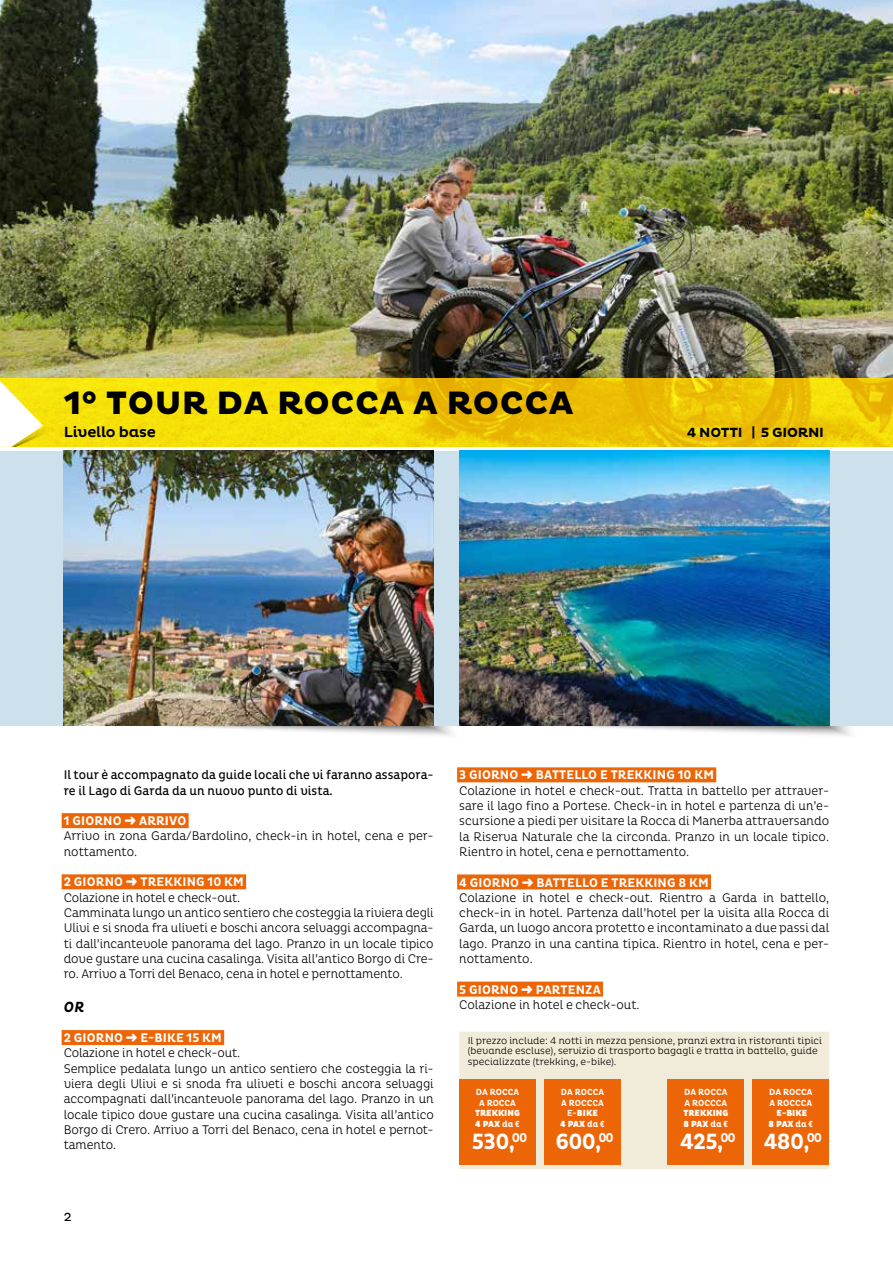
<style>
.page{position:relative;width:893px;height:1263px;background:#fff}
.page>*{position:absolute;margin:0;border:0;box-sizing:border-box;transform-origin:0 0}
.t1{font:800 33px "Pluto";letter-spacing:.015em;color:#000}
.t2{font:700 22.5px "Pluto Cond";letter-spacing:-.03em;color:#fff}
.t3{font:500 15px "Pluto";letter-spacing:-.02em;color:#000}
.t4{font:italic 700 15px "Pluto Cond";color:#000}
.t5{font:700 13.5px "Pluto";letter-spacing:-.015em;color:#000}
.t6{font:300 12.75px/15.3px "Pluto Cond";letter-spacing:-.01em;color:#000}
.t7{font:12.75px/15.3px "Pluto Cond";color:#000}
.t8{font:12px "Pluto";color:#000}
.t9{font:300 10.05px/10.5px "Pluto Cond";color:#000;scale:1.05 1}
.t10{font:700 9px/10.5px "Pluto Cond";color:#fff;text-align:center}
.t11{font:900 9px/10.5px "Pluto Cond";color:#fff}
.s1{font-weight:700;color:#fff}
.s2{color:#fff}
.s3{font-weight:900}
.s4{font-weight:700}
</style>
<div class="page">
<img style="left:0;top:0;width:893px;height:378px">
<svg style="left:0;top:378px;width:893px;height:68px;background:#f0cf06"></svg>
<div style="left:0;top:451px;width:893px;height:275px;background:#cde1ed"></div>
<img style="left:64px;top:451px;width:370px;height:275px">
<img style="left:459px;top:451px;width:370px;height:275px">
<img style="left:43px;top:426px;width:9px;height:21px">
<svg style="left:0;top:381px;width:43px;height:66px"></svg>
<div style="left:62px;top:813px;width:127px;height:15px;background:#ec6608"></div>
<div style="left:62px;top:874px;width:184px;height:15px;background:#ec6608"></div>
<div style="left:62px;top:1030px;width:162px;height:15px;background:#ec6608"></div>
<div style="left:457px;top:767px;width:259px;height:15px;background:#ec6608"></div>
<div style="left:457px;top:874px;width:254px;height:15px;background:#ec6608"></div>
<div style="left:457px;top:981px;width:146px;height:15px;background:#ec6608"></div>
<div style="left:459px;top:1032px;width:370px;height:137px;background:#f1ebda"></div>
<div style="left:544px;top:1080px;width:77px;height:85px;background:#ec6608"></div>
<div style="left:459px;top:1080px;width:77px;height:85px;background:#ec6608"></div>
<div style="left:753px;top:1080px;width:76px;height:85px;background:#ec6608"></div>
<div style="left:668px;top:1080px;width:76px;height:85px;background:#ec6608"></div>
<h1 class="t1" style="left:64px;top:384px;width:511px">1° TOUR DA ROCCA A ROCCA</h1>
<p class="t3" style="left:64px;top:423px;width:93px">Livello base</p>
<p class="t5" style="left:687px;top:424px;width:139px">4 NOTTI | 5 GIORNI</p>
<p class="t7" style="left:64px;top:767px;width:371px">Il tour è accompagnato da guide locali che vi faranno assapora&shy;re il Lago di Garda da un nuovo punto di vista.</p>
<p class="t6" style="left:64px;top:813px;width:371px"><span class="s1">1 GIORNO</span> <span class="s2">➜</span> <span class="s1">ARRIVO<br></span>Arrivo in zona Garda/Bardolino, check-in in hotel, cena e per&shy;nottamento.</p>
<p class="t6" style="left:64px;top:874px;width:371px"><span class="s1">2 GIORNO</span> <span class="s2">➜</span> <span class="s1">TREKKING 10 KM<br></span>Colazione in hotel e check-out.<br>Camminata lungo un antico sentiero che costeggia la riviera degli Ulivi e si snoda fra uliveti e boschi ancora selvaggi accompagna&shy;ti dall’incantevole panorama del lago. Pranzo in un locale tipico dove gustare una cucina casalinga. Visita all’antico Borgo di Cre&shy;ro. Arrivo a Torri del Benaco, cena in hotel e pernottamento.</p>
<p class="t4" style="left:64px;top:998px;width:22px">OR</p>
<p class="t6" style="left:64px;top:1030px;width:371px"><span class="s1">2 GIORNO</span> <span class="s2">➜</span> <span class="s1">E-BIKE 15 KM<br></span>Colazione in hotel e check-out.<br>Semplice pedalata lungo un antico sentiero che costeggia la ri&shy;viera degli Ulivi e si snoda fra uliveti e boschi ancora selvaggi accompagnati dall’incantevole panorama del lago. Pranzo in un locale tipico dove gustare una cucina casalinga. Visita all’antico Borgo di Crero. Arrivo a Torri del Benaco, cena in hotel e pernot&shy;tamento.</p>
<p class="t8" style="left:64px;top:1210px;width:9px">2</p>
<p class="t6" style="left:459px;top:767px;width:371px"><span class="s1">3 GIORNO</span> <span class="s2">➜</span> <span class="s1">BATTELLO E TREKKING 10 KM<br></span>Colazione in hotel e check-out. Tratta in battello per attraver&shy;sare il lago fino a Portese. Check-in in hotel e partenza di un’e&shy;scursione a piedi per visitare la Rocca di Manerba attraversando la Riserva Naturale che la circonda. Pranzo in un locale tipico.<br>Rientro in hotel, cena e pernottamento.</p>
<p class="t6" style="left:459px;top:875px;width:371px"><span class="s1">4 GIORNO</span> <span class="s2">➜</span> <span class="s1">BATTELLO E TREKKING 8 KM<br></span>Colazione in hotel e check-out. Rientro a Garda in battello, check-in in hotel. Partenza dall’hotel per la visita alla Rocca di Garda, un luogo ancora protetto e incontaminato a due passi dal lago. Pranzo in una cantina tipica. Rientro in hotel, cena e per&shy;nottamento.</p>
<p class="t6" style="left:459px;top:982px;width:182px"><span class="s1">5 GIORNO</span> <span class="s2">➜</span> <span class="s1">PARTENZA<br></span>Colazione in hotel e check-out.</p>
<p class="t9" style="left:468px;top:1035px;width:339px">Il prezzo include: 4 notti in mezza pensione, pranzi extra in ristoranti tipici (bevande escluse), servizio di trasporto bagagli e tratta in battello, guide specializzate (trekking, e-bike).</p>
<p class="t10" style="left:560px;top:1087px;width:46px">DA ROCCA<br>A ROCCCA<br>E-<span class="s3">BIKE<br>4 PAX</span> da €</p>
<h2 class="t2" style="left:555px;top:1129px;width:60px">600,<sup>00</sup></h2>
<p class="t10" style="left:476px;top:1087px;width:45px">DA ROCCA<br>A ROCCA</p>
<p class="t11" style="left:475px;top:1108px;width:46px">TREKKING<br>4 PAX <span class="s4">da €</span></p>
<h2 class="t2" style="left:472px;top:1129px;width:57px">530,<sup>00</sup></h2>
<p class="t10" style="left:684px;top:1087px;width:45px;text-align:left">DA ROCCA<br>A ROCCCA</p>
<p class="t11" style="left:683px;top:1108px;width:46px">TREKKING<br>8 PAX <span class="s4">da €</span></p>
<h2 class="t2" style="left:680px;top:1129px;width:57px">425,<sup>00</sup></h2>
<p class="t10" style="left:769px;top:1087px;width:45px;text-align:left">DA ROCCA<br>A ROCCCA</p>
<p class="t11" style="left:769px;top:1108px;width:46px;text-align:center">E-BIKE<br>8 PAX <span class="s4">da €</span></p>
<h2 class="t2" style="left:764px;top:1129px;width:60px">480,<sup>00</sup></h2>
</div>
